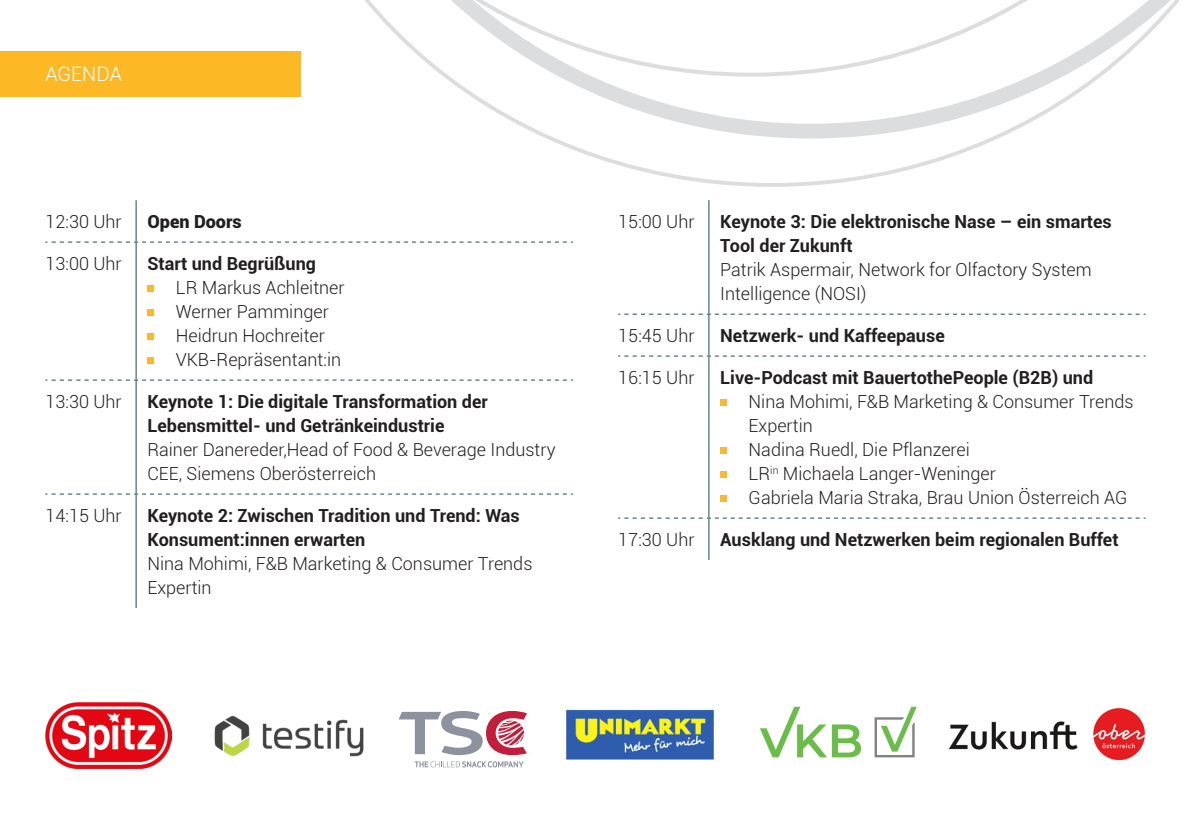
<style>
.page{position:relative;width:1191px;height:840px;background:#fff}
.page>*{position:absolute;margin:0;border:0;box-sizing:border-box;transform-origin:0 0}
.Reiter{font:300 20px "Roboto";color:#fff}
.Fließtext{font:300 18px/24px "Roboto";color:#231f20}
.Fließtext-2{font:700 18px/24px "Roboto";color:#231f20}
.Fließtext-3{font:900 18px "Roboto";color:#231f20}
</style>
<div class="page">
<svg style="left:284px;top:77px;width:816px;height:110px"></svg>
<svg style="left:300px;top:0;width:880px;height:77px"></svg>
<div style="left:0;top:51px;width:300px;height:45px;background:#fcb825"></div>
<hr style="left:136px;top:200px;width:1px;height:41px;background:#1d4a57">
<hr style="left:136px;top:242px;width:1px;height:137px;background:#1d4a57">
<hr style="left:136px;top:380px;width:1px;height:113px;background:#1d4a57">
<hr style="left:136px;top:494px;width:1px;height:113px;background:#1d4a57">
<svg style="left:45px;top:241px;width:528px;height:1px"></svg>
<svg style="left:45px;top:379px;width:528px;height:1px"></svg>
<svg style="left:45px;top:493px;width:528px;height:1px"></svg>
<svg style="left:147px;top:285px;width:6px;height:6px"></svg>
<svg style="left:147px;top:309px;width:6px;height:6px"></svg>
<svg style="left:147px;top:333px;width:6px;height:6px"></svg>
<svg style="left:147px;top:357px;width:6px;height:6px"></svg>
<hr style="left:708px;top:200px;width:1px;height:113px;background:#1d4a57">
<hr style="left:708px;top:314px;width:1px;height:41px;background:#1d4a57">
<hr style="left:708px;top:356px;width:1px;height:161px;background:#1d4a57">
<hr style="left:708px;top:518px;width:1px;height:41px;background:#1d4a57">
<svg style="left:618px;top:517px;width:527px;height:1px"></svg>
<svg style="left:618px;top:313px;width:527px;height:1px"></svg>
<svg style="left:618px;top:355px;width:527px;height:1px"></svg>
<svg style="left:720px;top:399px;width:6px;height:6px"></svg>
<svg style="left:720px;top:447px;width:6px;height:6px"></svg>
<svg style="left:720px;top:471px;width:6px;height:6px"></svg>
<svg style="left:720px;top:495px;width:6px;height:6px"></svg>
<img style="left:45px;top:702px;width:126px;height:65px">
<img style="left:214px;top:715px;width:150px;height:42px">
<img style="left:566px;top:709px;width:148px;height:51px">
<svg style="left:760px;top:706px;width:101px;height:51px"></svg>
<svg style="left:874px;top:706px;width:42px;height:51px"></svg>
<svg style="left:399px;top:711px;width:128px;height:43px"></svg>
<svg style="left:415px;top:761px;width:109px;height:6px"></svg>
<img style="left:948px;top:707px;width:198px;height:54px">
<p class="Reiter" style="left:45px;top:60px;width:78px">AGENDA</p>
<p class="Fließtext" style="left:45px;top:209px;width:78px">12:30 Uhr</p>
<p class="Fließtext-3" style="left:147px;top:208px;width:96px">Open Doors</p>
<p class="Fließtext" style="left:45px;top:251px;width:78px">13:00 Uhr</p>
<p class="Fließtext-2" style="left:147px;top:250px;width:170px">Start und Begrüßung</p>
<p class="Fließtext" style="left:176px;top:275px;width:170px">LR Markus Achleitner</p>
<p class="Fließtext" style="left:176px;top:299px;width:155px">Werner Pamminger</p>
<p class="Fließtext" style="left:176px;top:323px;width:151px">Heidrun Hochreiter</p>
<p class="Fließtext" style="left:176px;top:347px;width:167px">VKB-Repräsentant:in</p>
<p class="Fließtext" style="left:45px;top:388px;width:78px">13:30 Uhr</p>
<p class="Fließtext-2" style="left:147px;top:388px;width:342px">Keynote 1: Die digitale Transformation der<br>Lebensmittel- und Getränkeindustrie</p>
<p class="Fließtext" style="left:147px;top:436px;width:409px">Rainer Danereder,Head of Food &amp; Beverage Industry<br>CEE, Siemens Oberösterreich</p>
<p class="Fließtext" style="left:45px;top:502px;width:78px">14:15 Uhr</p>
<p class="Fließtext-2" style="left:147px;top:502px;width:374px">Keynote 2: Zwischen Tradition und Trend: Was<br>Konsument:innen erwarten</p>
<p class="Fließtext" style="left:147px;top:550px;width:386px">Nina Mohimi, F&amp;B Marketing &amp; Consumer Trends<br>Expertin</p>
<p class="Fließtext" style="left:618px;top:209px;width:78px">15:00 Uhr</p>
<p class="Fließtext-2" style="left:720px;top:209px;width:393px">Keynote 3: Die elektronische Nase – ein smartes<br>Tool der Zukunft</p>
<p class="Fließtext" style="left:720px;top:257px;width:373px">Patrik Aspermair, Network for Olfactory System<br>Intelligence (NOSI)</p>
<p class="Fließtext" style="left:618px;top:323px;width:78px">15:45 Uhr</p>
<p class="Fließtext-2" style="left:720px;top:322px;width:226px">Netzwerk- und Kaffeepause</p>
<p class="Fließtext" style="left:618px;top:364px;width:78px">16:15 Uhr</p>
<p class="Fließtext-2" style="left:720px;top:364px;width:374px">Live-Podcast mit BauertothePeople (B2B) und</p>
<p class="Fließtext" style="left:748px;top:388px;width:386px">Nina Mohimi, F&amp;B Marketing &amp; Consumer Trends<br>Expertin</p>
<p class="Fließtext" style="left:748px;top:436px;width:223px">Nadina Ruedl, Die Pflanzerei</p>
<p class="Fließtext" style="left:748px;top:460px;width:249px">LR<sup>in</sup> Michaela Langer-Weninger</p>
<p class="Fließtext" style="left:748px;top:484px;width:380px">Gabriela Maria Straka, Brau Union Österreich AG</p>
<p class="Fließtext" style="left:618px;top:526px;width:78px">17:30 Uhr</p>
<p class="Fließtext-2" style="left:720px;top:526px;width:400px">Ausklang und Netzwerken beim regionalen Buffet</p>
</div>
